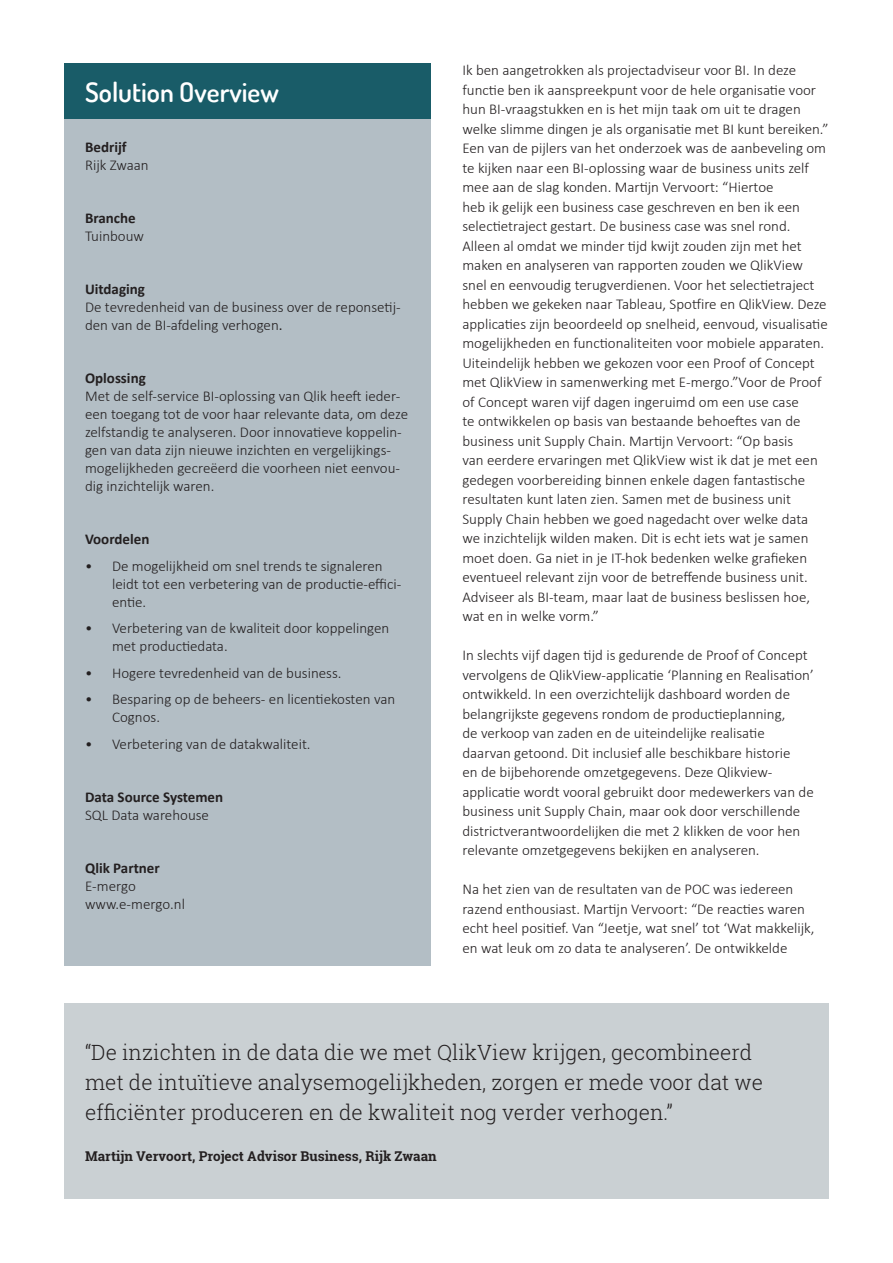
<style>
.page{position:relative;width:893px;height:1263px;background:#fff}
.page>*{position:absolute;margin:0;border:0;box-sizing:border-box;transform-origin:0 0}
.t1{font:600 27px "Dosis";color:#fff}
.t2{font:300 21px/30px "Roboto Slab";color:#231f20}
.t3{font:300 15px/19.5px "Calibri";color:#231f20}
.t4{font:700 15px "Calibri";color:#231f20}
.t5{font:700 13.5px "Roboto Slab";color:#231f20}
.s1{font-weight:400}
</style>
<div class="page">
<div style="left:64px;top:74px;width:367px;height:891px;background:#b3bec5"></div>
<div style="left:64px;top:64px;width:367px;height:55px;background:#195c68"></div>
<div style="left:65px;top:1003px;width:764px;height:196px;background:#cad0d3"></div>
<h1 class="t1" style="left:85px;top:75px;width:195px">Solution Overview</h1>
<p class="t4" style="left:85px;top:137px;width:43px">Bedrijf</p>
<p class="t3" style="left:85px;top:155px;width:65px">Rijk Zwaan</p>
<p class="t4" style="left:85px;top:208px;width:52px">Branche</p>
<p class="t3" style="left:85px;top:226px;width:61px">Tuinbouw</p>
<p class="t4" style="left:85px;top:279px;width:61px">Uitdaging</p>
<p class="t3" style="left:85px;top:298px;width:317px;line-height:18px">De tevredenheid van de business over de reponsetij&shy;den van de BI-afdeling verhogen<span class="s1">.</span></p>
<p class="t4" style="left:85px;top:368px;width:62px">Oplossing</p>
<p class="t3" style="left:85px;top:387px;width:325px;line-height:18px">Met de self-service BI-oplossing van Qlik heeft ieder&shy;een toegang tot de voor haar relevante data, om deze zelfstandig te analyseren. Door innovatieve koppelin&shy;gen van data zijn nieuwe inzichten en vergelijkings&shy;mogelijkheden gecreëerd die voorheen niet eenvou&shy;dig inzichtelijk waren.</p>
<p class="t4" style="left:85px;top:529px;width:66px">Voordelen</p>
<p class="t3" style="left:112px;top:557px;width:291px;line-height:18px;text-indent:-27px">• De mogelijkheid om snel trends te signaleren leidt tot een verbetering van de productie-effici&shy;ëntie.</p>
<p class="t3" style="left:112px;top:619px;width:279px;line-height:18px;text-indent:-27px">• Verbetering van de kwaliteit door koppelingen met productiedata.</p>
<p class="t3" style="left:85px;top:663px;width:258px">• Hogere tevredenheid van de business.</p>
<p class="t3" style="left:112px;top:690px;width:285px;line-height:18px;text-indent:-27px">• Besparing op de beheers- en licentiekosten van<br>Cognos.</p>
<p class="t3" style="left:85px;top:734px;width:227px">• Verbetering van de datakwaliteit.</p>
<p class="t4" style="left:85px;top:786px;width:140px">Data Source Systemen</p>
<p class="t3" style="left:85px;top:805px;width:125px">SQL Data warehouse</p>
<p class="t4" style="left:85px;top:857px;width:76px">Qlik Partner</p>
<p class="t3" style="left:85px;top:877px;width:101px;line-height:18px">E-mergo www.e-mergo.nl</p>
<p class="t3" style="left:462px;top:60px;width:368px">Ik ben aangetrokken als projectadviseur voor BI. In deze functie ben ik aanspreekpunt voor de hele organisatie voor hun BI-vraagstukken en is het mijn taak om uit te dragen welke slimme dingen je als organisatie met BI kunt bereiken.” Een van de pijlers van het onderzoek was de aanbeveling om te kijken naar een BI-oplossing waar de business units zelf mee aan de slag konden. Martijn Vervoort: “Hiertoe<br>heb ik gelijk een business case geschreven en ben ik een selectietraject gestart. De business case was snel rond.<br>Alleen al omdat we minder tijd kwijt zouden zijn met het maken en analyseren van rapporten zouden we QlikView snel en eenvoudig terugverdienen. Voor het selectietraject hebben we gekeken naar Tableau, Spotfire en QlikView. Deze applicaties zijn beoordeeld op snelheid, eenvoud, visualisatie mogelijkheden en functionaliteiten voor mobiele apparaten.<br>Uiteindelijk hebben we gekozen voor een Proof of Concept met QlikView in samenwerking met E-mergo.”Voor de Proof of Concept waren vijf dagen ingeruimd om een use case<br>te ontwikkelen op basis van bestaande behoeftes van de business unit Supply Chain. Martijn Vervoort: “Op basis<br>van eerdere ervaringen met QlikView wist ik dat je met een gedegen voorbereiding binnen enkele dagen fantastische resultaten kunt laten zien. Samen met de business unit Supply Chain hebben we goed nagedacht over welke data we inzichtelijk wilden maken. Dit is echt iets wat je samen moet doen. Ga niet in je IT-hok bedenken welke grafieken eventueel relevant zijn voor de betreffende business unit.<br>Adviseer als BI-team, maar laat de business beslissen hoe, wat en in welke vorm.”</p>
<p class="t3" style="left:462px;top:645px;width:353px">In slechts vijf dagen tijd is gedurende de Proof of Concept vervolgens de QlikView-applicatie ‘Planning en Realisation’ ontwikkeld. In een overzichtelijk dashboard worden de belangrijkste gegevens rondom de productieplanning,<br>de verkoop van zaden en de uiteindelijke realisatie daarvan getoond. Dit inclusief alle beschikbare historie<br>en de bijbehorende omzetgegevens. Deze Qlikview&shy;applicatie wordt vooral gebruikt door medewerkers van de business unit Supply Chain, maar ook door verschillende districtverantwoordelijken die met 2 klikken de voor hen relevante omzetgegevens bekijken en analyseren.</p>
<p class="t3" style="left:462px;top:879px;width:354px">Na het zien van de resultaten van de POC was iedereen razend enthousiast. Martijn Vervoort: “De reacties waren echt heel positief. Van “Jeetje, wat snel’ tot ‘Wat makkelijk, en wat leuk om zo data te analyseren’. De ontwikkelde</p>
<h2 class="t2" style="left:85px;top:1036px;width:680px">“De inzichten in de data die we met QlikView krijgen, gecombineerd met de intuïtieve analysemogelijkheden, zorgen er mede voor dat we efficiënter produceren en de kwaliteit nog verder verhogen.”</h2>
<p class="t5" style="left:85px;top:1147px;width:353px">Martijn Vervoort, Project Advisor Business, Rijk Zwaan</p>
</div>
